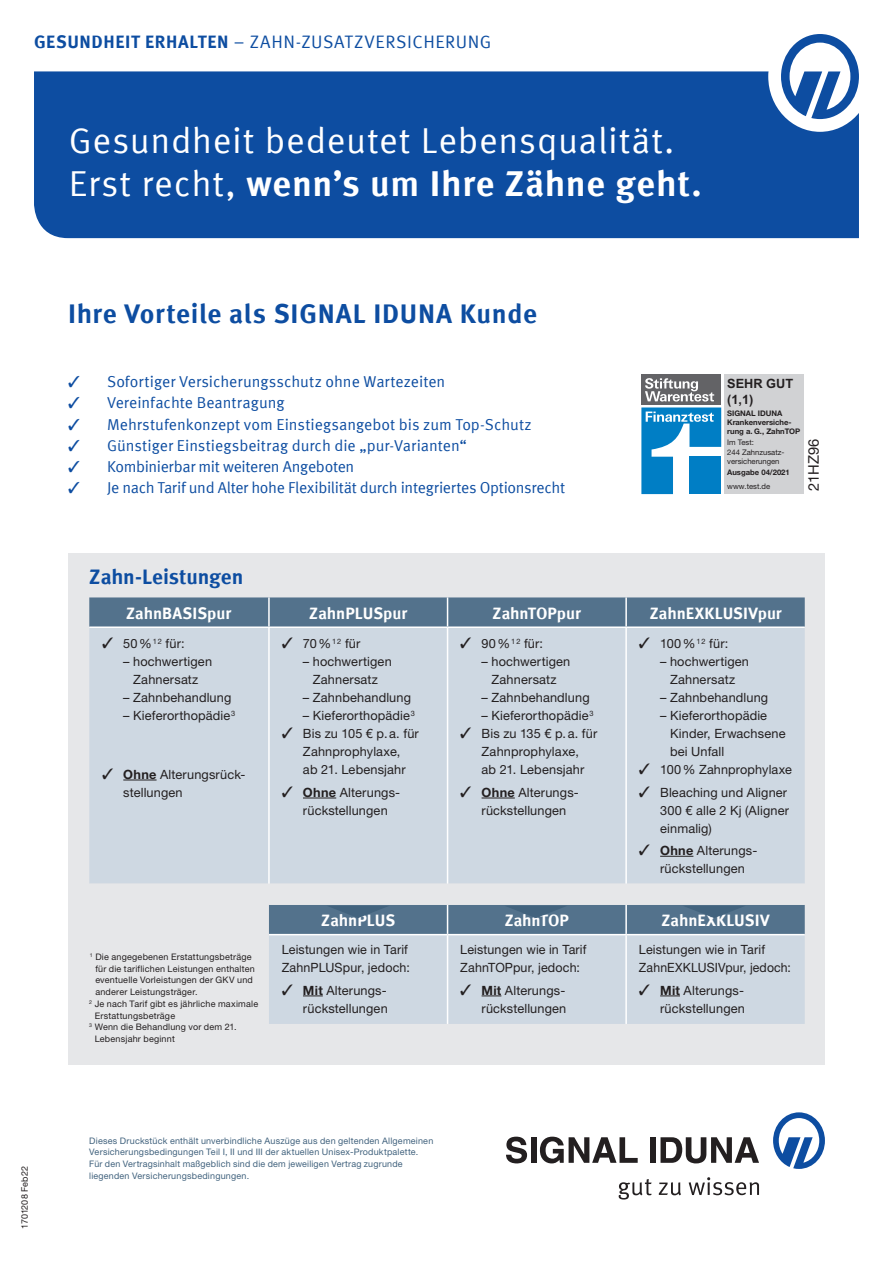
<style>
.page{position:relative;width:893px;height:1263px;background:#fff}
.page>*{position:absolute;margin:0;border:0;box-sizing:border-box;transform-origin:0 0}
.Überschrift_24_pt_We{font:36px/42.5px "Meta Offc Pro Norm";letter-spacing:.02em;color:#fff}
.Überschrift_18_pt_Bl{font:700 27px "Meta Offc Pro";letter-spacing:.025em;color:#0d4da1}
.Zwischenüberschrift{font:700 21px "Meta Offc Pro";letter-spacing:-.005em;color:#0d4da1}
.t1{font:18px "Meta Offc Pro Norm";letter-spacing:.03em;color:#0d4da1}
.Fließtext_8_5_pt_Sch{font:700 16.5px "Meta Offc Pro";color:#fff}
.Zwischenüberschrift-2{font:15.75px "Meta Offc Pro Norm";letter-spacing:-.005em;color:#0d4da1}
.t2{font:14.7px "Helvetica Neue LTW1 G";color:#231f20}
.Fließtext_8_5_pt_Sch-2{font:12.75px/18px "Helvetica Neue LTW1 G";letter-spacing:.01em;color:#231f20}
.t3{font:700 12.75px/15.3px "Arial";color:#231f20}
.Auszeichnung_6_pt_Gr{font:9px/11.7px "Helvetica Neue LTW1 G";letter-spacing:.025em;color:#42637e}
.FF_Fußnote_6_pt_Schw{font:9px/11.7px "Helvetica Neue LTW1 G";letter-spacing:.025em;color:#231f20}
.t4{font:700 7.65px/9.1px "Helvetica Neue LTW1 G";color:#231f20}
.t5{font:7.65px/9.1px "Helvetica Neue LTW1 G";color:#231f20}
.s1{font-family:"Meta Offc Pro";font-weight:700}
.s2{font-weight:400}
.s3{font-weight:700}
</style>
<div class="page">
<div style="left:34px;top:71px;width:825px;height:167px;background:#0d4da1"></div>
<svg style="left:506px;top:1137px;width:21px;height:26px"></svg>
<div style="left:531px;top:1137px;width:5px;height:26px;background:#231f20"></div>
<svg style="left:540px;top:1137px;width:98px;height:26px"></svg>
<div style="left:650px;top:1137px;width:5px;height:26px;background:#231f20"></div>
<svg style="left:660px;top:1137px;width:99px;height:26px"></svg>
<svg style="left:619px;top:1179px;width:33px;height:20px"></svg>
<svg style="left:659px;top:1182px;width:22px;height:13px"></svg>
<svg style="left:689px;top:1177px;width:70px;height:18px"></svg>
<svg style="left:773px;top:1112px;width:52px;height:57px"></svg>
<div style="left:768px;top:21px;width:104px;height:111px;background:#fff;border-radius:50%"></div>
<svg style="left:781px;top:34px;width:78px;height:85px"></svg>
<div style="left:850px;top:0;width:43px;height:43px;background:#fff"></div>
<div style="left:68px;top:553px;width:757px;height:511px;background:#e6e7e9"></div>
<div style="left:89px;top:597px;width:716px;height:29px;background:#53728c"></div>
<svg style="left:89px;top:628px;width:716px;height:396px;background:#cfd8e2"></svg>
<svg style="left:447px;top:597px;width:1px;height:29px"></svg>
<hr style="left:625px;top:597px;width:2px;height:29px;background:#fff">
<hr style="left:447px;top:628px;width:1px;height:256px;background:#fff">
<hr style="left:625px;top:628px;width:2px;height:256px;background:#fff">
<hr style="left:447px;top:935px;width:1px;height:89px;background:#fff">
<hr style="left:89px;top:626px;width:180px;height:2px;background:#fff">
<hr style="left:269px;top:626px;width:179px;height:2px;background:#fff">
<hr style="left:448px;top:626px;width:178px;height:2px;background:#fff">
<hr style="left:626px;top:626px;width:179px;height:2px;background:#fff">
<hr style="left:269px;top:934px;width:179px;height:1px;background:#fff">
<hr style="left:448px;top:934px;width:178px;height:1px;background:#fff">
<hr style="left:626px;top:934px;width:179px;height:1px;background:#fff">
<hr style="left:268px;top:597px;width:2px;height:29px;background:#fff">
<hr style="left:268px;top:628px;width:2px;height:256px;background:#fff">
<hr style="left:625px;top:935px;width:2px;height:89px;background:#fff">
<hr style="left:123px;top:780px;width:34px;height:1px;background:#231f20">
<hr style="left:303px;top:798px;width:33px;height:1px;background:#231f20">
<hr style="left:482px;top:798px;width:33px;height:1px;background:#231f20">
<hr style="left:660px;top:856px;width:33px;height:1px;background:#231f20">
<svg style="left:303px;top:995px;width:20px;height:1px"></svg>
<svg style="left:482px;top:995px;width:19px;height:1px"></svg>
<svg style="left:660px;top:995px;width:20px;height:1px"></svg>
<div style="left:724px;top:374px;width:80px;height:120px;background:#d1d2d4"></div>
<div style="left:641px;top:374px;width:80px;height:31px;background:#636366"></div>
<svg style="left:645px;top:378px;width:69px;height:23px"></svg>
<svg style="left:641px;top:407px;width:80px;height:87px"></svg>
<svg style="left:89px;top:884px;width:716px;height:50px"></svg>
<h3 class="t1" style="left:34px;top:28px;width:459px"><span class="s1">GESUNDHEIT ERHALTEN</span> – ZAHN-ZUSATZVERSICHERUNG</h3>
<p class="Überschrift_24_pt_We" style="left:69px;top:117px;width:634px">Gesundheit bedeutet Lebensqualität.<br>Erst recht, <span class="s1">wenn’s um Ihre Zähne geht.</span></p>
<p class="FF_Fußnote_6_pt_Schw" style="left:19px;top:1229px;width:64px;rotate:-90deg">1701208 Feb22</p>
<p class="Überschrift_18_pt_Bl" style="left:68px;top:293px;width:470px">Ihre Vorteile als SIGNAL IDUNA Kunde</p>
<p class="Zwischenüberschrift-2" style="left:68px;top:370px;width:379px">✓ Sofortiger Versicherungsschutz ohne Wartezeiten</p>
<p class="Zwischenüberschrift-2" style="left:68px;top:391px;width:218px">✓ Vereinfachte Beantragung</p>
<p class="Zwischenüberschrift-2" style="left:68px;top:412px;width:465px">✓ Mehrstufenkonzept vom Einstiegsangebot bis zum Top-Schutz</p>
<p class="Zwischenüberschrift-2" style="left:68px;top:433px;width:400px">✓ Günstiger Einstiegsbeitrag durch die „pur-Varianten“</p>
<p class="Zwischenüberschrift-2" style="left:68px;top:455px;width:288px">✓ Kombinierbar mit weiteren Angeboten</p>
<p class="Zwischenüberschrift-2" style="left:68px;top:476px;width:498px">✓ Je nach Tarif und Alter hohe Flexibilität durch integriertes Optionsrecht</p>
<p class="t3" style="left:727px;top:376px;width:68px">SEHR GUT (1,1)</p>
<p class="t4" style="left:727px;top:408px;width:75px">SIGNAL IDUNA<br>Krankenversiche&shy;rung a. G., ZahnTOP</p>
<p class="t5" style="left:727px;top:438px;width:59px">Im Test:<br>244 Zahnzusatz&shy;versicherungen</p>
<p class="t4" style="left:727px;top:466px;width:64px;line-height:14.1px">Ausgabe 04/2021 <span class="s2">www.test.de</span></p>
<p class="t2" style="left:805px;top:491px;width:54px;rotate:-90deg">21HZ96</p>
<p class="Zwischenüberschrift" style="left:89px;top:560px;width:156px">Zahn-Leistungen</p>
<p class="Fließtext_8_5_pt_Sch" style="left:126px;top:600px;width:107px">ZahnBASISpur</p>
<p class="Fließtext_8_5_pt_Sch" style="left:309px;top:600px;width:99px">ZahnPLUSpur</p>
<p class="Fließtext_8_5_pt_Sch" style="left:493px;top:600px;width:90px">ZahnTOPpur</p>
<p class="Fließtext_8_5_pt_Sch" style="left:650px;top:600px;width:134px">ZahnEXKLUSIVpur</p>
<p class="Fließtext_8_5_pt_Sch-2" style="left:102px;top:635px;width:84px">✓ 50%<sup>12</sup> für:</p>
<p class="Fließtext_8_5_pt_Sch-2" style="left:123px;top:653px;width:90px;text-align:center">– hochwertigen<br>Zahnersatz</p>
<p class="Fließtext_8_5_pt_Sch-2" style="left:123px;top:689px;width:110px">– Zahnbehandlung</p>
<p class="Fließtext_8_5_pt_Sch-2" style="left:123px;top:707px;width:114px">– Kieferorthopädie<sup>3</sup></p>
<p class="Fließtext_8_5_pt_Sch-2" style="left:282px;top:635px;width:80px">✓ 70%<sup>12</sup> für</p>
<p class="Fließtext_8_5_pt_Sch-2" style="left:303px;top:653px;width:90px;text-align:center">– hochwertigen<br>Zahnersatz</p>
<p class="Fließtext_8_5_pt_Sch-2" style="left:303px;top:689px;width:110px">– Zahnbehandlung</p>
<p class="Fließtext_8_5_pt_Sch-2" style="left:303px;top:707px;width:114px">– Kieferorthopädie<sup>3</sup></p>
<p class="Fließtext_8_5_pt_Sch-2" style="left:303px;top:725px;width:117px;text-indent:-21px">✓ Bis zu 105 € p.a. für<br>Zahnprophylaxe,<br>ab 21. Lebensjahr</p>
<p class="Fließtext_8_5_pt_Sch-2" style="left:303px;top:783px;width:99px;text-indent:-21px">✓ <span class="s3">Ohne</span> Alterungs&shy;rückstellungen</p>
<p class="Fließtext_8_5_pt_Sch-2" style="left:460px;top:635px;width:84px">✓ 90%<sup>12</sup> für:</p>
<p class="Fließtext_8_5_pt_Sch-2" style="left:482px;top:653px;width:90px;text-align:center">– hochwertigen<br>Zahnersatz</p>
<p class="Fließtext_8_5_pt_Sch-2" style="left:482px;top:689px;width:110px">– Zahnbehandlung</p>
<p class="Fließtext_8_5_pt_Sch-2" style="left:482px;top:707px;width:114px">– Kieferorthopädie<sup>3</sup></p>
<p class="Fließtext_8_5_pt_Sch-2" style="left:482px;top:725px;width:117px;text-indent:-21px">✓ Bis zu 135 € p.a. für<br>Zahnprophylaxe,<br>ab 21. Lebensjahr</p>
<p class="Fließtext_8_5_pt_Sch-2" style="left:482px;top:783px;width:99px;text-indent:-21px">✓ <span class="s3">Ohne</span> Alterungs&shy;rückstellungen</p>
<p class="Fließtext_8_5_pt_Sch-2" style="left:639px;top:635px;width:91px">✓ 100%<sup>12</sup> für:</p>
<p class="Fließtext_8_5_pt_Sch-2" style="left:660px;top:653px;width:90px;text-align:center">– hochwertigen<br>Zahnersatz</p>
<p class="Fließtext_8_5_pt_Sch-2" style="left:660px;top:689px;width:110px">– Zahnbehandlung</p>
<p class="Fließtext_8_5_pt_Sch-2" style="left:670px;top:707px;width:117px;text-indent:-10px">– Kieferorthopädie<br>Kinder, Erwachsene bei Unfall</p>
<p class="Fließtext_8_5_pt_Sch-2" style="left:639px;top:761px;width:155px">✓ 100% Zahnprophylaxe</p>
<p class="Fließtext_8_5_pt_Sch-2" style="left:660px;top:783px;width:130px;text-indent:-21px">✓ Bleaching und Aligner<br>300 € alle 2 Kj (Aligner einmalig)</p>
<p class="Fließtext_8_5_pt_Sch-2" style="left:660px;top:841px;width:99px;text-indent:-21px">✓ <span class="s3">Ohne</span> Alterungs&shy;rückstellungen</p>
<p class="Fließtext_8_5_pt_Sch-2" style="left:123px;top:765px;width:124px;text-indent:-21px">✓ <span class="s3">Ohne</span> Alterungsrück&shy;stellungen</p>
<p class="FF_Fußnote_6_pt_Schw" style="left:95px;top:951px;width:161px;text-indent:-5px"><sup>1</sup> Die angegebenen Erstattungsbeträge für die tariflichen Leistungen enthalten eventuelle Vorleistungen der GKV und anderer Leistungsträger.</p>
<p class="FF_Fußnote_6_pt_Schw" style="left:95px;top:998px;width:165px;text-indent:-5px"><sup>2</sup> Je nach Tarif gibt es jährliche maximale<br>Erstattungsbeträge</p>
<p class="FF_Fußnote_6_pt_Schw" style="left:95px;top:1021px;width:144px;text-indent:-5px"><sup>3</sup> Wenn die Behandlung vor dem 21.<br>Lebensjahr beginnt</p>
<p class="Fließtext_8_5_pt_Sch" style="left:321px;top:907px;width:75px">ZahnPLUS</p>
<p class="Fließtext_8_5_pt_Sch" style="left:505px;top:907px;width:66px">ZahnTOP</p>
<p class="Fließtext_8_5_pt_Sch" style="left:661px;top:907px;width:110px">ZahnEXKLUSIV</p>
<p class="Fließtext_8_5_pt_Sch-2" style="left:282px;top:941px;width:130px">Leistungen wie in Tarif<br>ZahnPLUSpur, jedoch:</p>
<p class="Fließtext_8_5_pt_Sch-2" style="left:282px;top:981px;width:108px;text-align:right">✓ <span class="s3">Mit</span> Alterungs&shy;rückstellungen</p>
<p class="Fließtext_8_5_pt_Sch-2" style="left:460px;top:941px;width:128px">Leistungen wie in Tarif<br>ZahnTOPpur, jedoch:</p>
<p class="Fließtext_8_5_pt_Sch-2" style="left:460px;top:981px;width:108px;text-align:right">✓ <span class="s3">Mit</span> Alterungs&shy;rückstellungen</p>
<p class="Fließtext_8_5_pt_Sch-2" style="left:639px;top:941px;width:154px">Leistungen wie in Tarif<br>ZahnEXKLUSIVpur, jedoch:</p>
<p class="Fließtext_8_5_pt_Sch-2" style="left:639px;top:981px;width:108px;text-align:right">✓ <span class="s3">Mit</span> Alterungs&shy;rückstellungen</p>
<p class="Auszeichnung_6_pt_Gr" style="left:89px;top:1134px;width:346px">Dieses Druckstück enthält unverbindliche Auszüge aus den geltenden Allgemeinen Versicherungsbedingungen Teil I, II und III der aktuellen Unisex-Produktpalette.<br>Für den Vertragsinhalt maßgeblich sind die dem jeweiligen Vertrag zugrunde liegenden Versicherungsbedingungen.</p>
</div>
